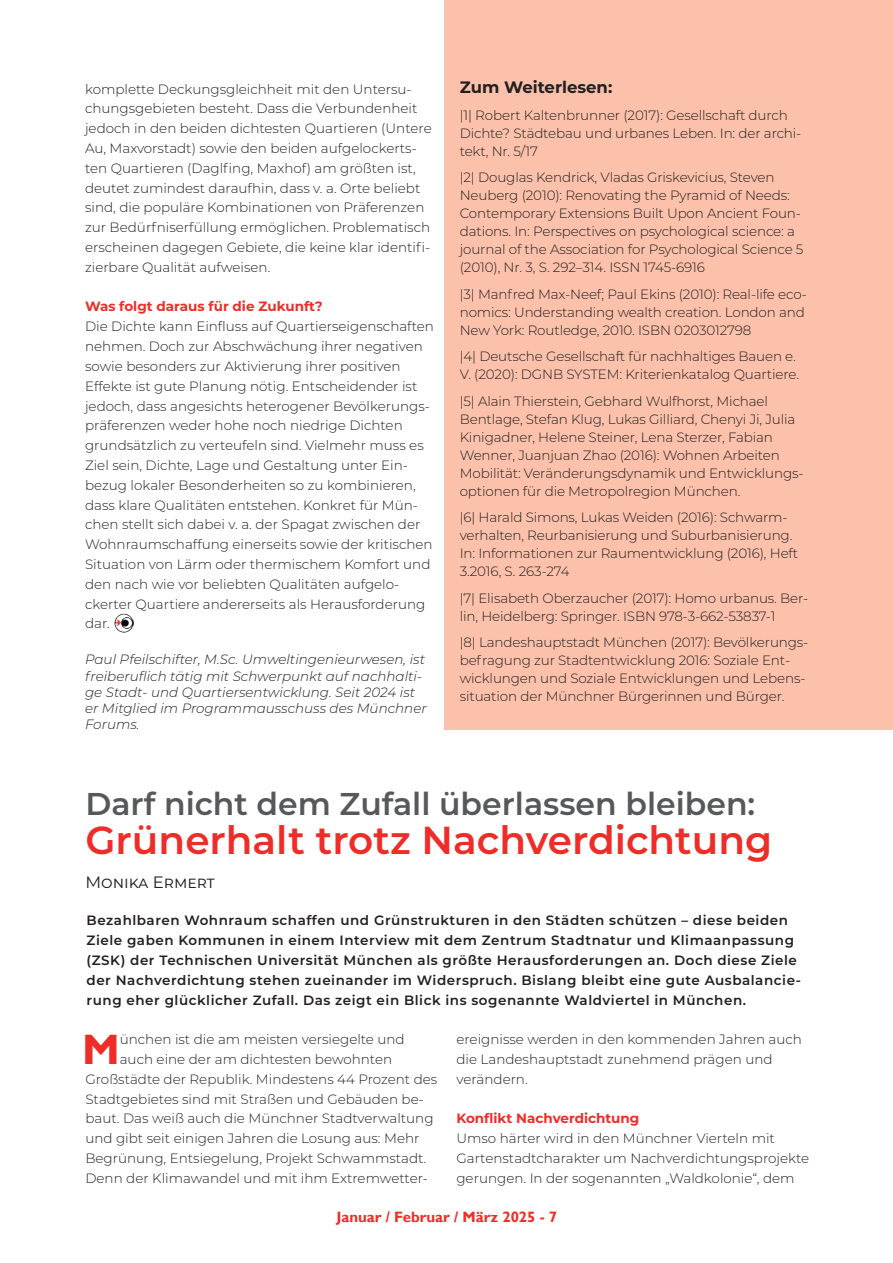
<style>
.page{position:relative;width:893px;height:1263px;background:#fff}
.page>*{position:absolute;margin:0;border:0;box-sizing:border-box;transform-origin:0 0}
.t1{font:700 42.6px "Gill Sans";color:#ee2d29}
.t2{font:600 39px "Montserrat";color:#ee2d29}
.t3{font:600 31.5px "Montserrat";color:#57585a}
.t4{font:700 16.5px "Montserrat";color:#231f20}
.t5{font:16.5px "Montserrat";color:#231f20}
.t6{font:700 15px "Gill Sans";color:#ee2d29}
.t7{font:300 13.5px/19.8px "Montserrat";letter-spacing:-.01em;color:#231f20}
.t8{font:600 13.5px/19.8px "Montserrat";letter-spacing:.04em;color:#231f20}
.t9{font:italic 300 13.5px/16.2px "Montserrat";color:#231f20}
.t10{font:700 13.5px "Montserrat";color:#ee2d29}
</style>
<div class="page">
<div style="left:445px;top:0;width:448px;height:729px;background:#fbc1ab"></div>
<img style="left:115px;top:613px;width:18px;height:19px">
<p class="t7" style="left:85px;top:78px;width:348px">komplette Deckungsgleichheit mit den Untersu&shy;chungsgebieten besteht. Dass die Verbundenheit jedoch in den beiden dichtesten Quartieren (Untere Au, Maxvorstadt) sowie den beiden aufgelockerts&shy;ten Quartieren (Daglfing, Maxhof) am größten ist, deutet zumindest daraufhin, dass v. a. Orte beliebt sind, die populäre Kombinationen von Präferenzen zur Bedürfniserfüllung ermöglichen. Problematisch erscheinen dagegen Gebiete, die keine klar identifi&shy;zierbare Qualität aufweisen.</p>
<p class="t10" style="left:85px;top:297px;width:239px">Was folgt daraus für die Zukunft?</p>
<p class="t7" style="left:85px;top:316px;width:350px">Die Dichte kann Einfluss auf Quartierseigenschaften nehmen. Doch zur Abschwächung ihrer negativen sowie besonders zur Aktivierung ihrer positiven Effekte ist gute Planung nötig. Entscheidender ist jedoch, dass angesichts heterogener Bevölkerungs&shy;präferenzen weder hohe noch niedrige Dichten grundsätzlich zu verteufeln sind. Vielmehr muss es Ziel sein, Dichte, Lage und Gestaltung unter Ein&shy;bezug lokaler Besonderheiten so zu kombinieren, dass klare Qualitäten entstehen. Konkret für Mün&shy;chen stellt sich dabei v. a. der Spagat zwischen der Wohnraumschaffung einerseits sowie der kritischen Situation von Lärm oder thermischem Komfort und den nach wie vor beliebten Qualitäten aufgelo&shy;ckerter Quartiere andererseits als Herausforderung dar.</p>
<p class="t9" style="left:85px;top:651px;width:343px">Paul Pfeilschifter, M.Sc. Umweltingenieurwesen, ist freiberuflich tätig mit Schwerpunkt auf nachhalti&shy;ge Stadt- und Quartiersentwicklung. Seit 2024 ist er Mitglied im Programmausschuss des Münchner Forums.</p>
<p class="t4" style="left:460px;top:75px;width:154px">Zum Weiterlesen:</p>
<p class="t7" style="left:460px;top:106px;width:343px;line-height:18px">|1| Robert Kaltenbrunner (2017): Gesellschaft durch<br>Dichte? Städtebau und urbanes Leben. In: der archi&shy;tekt, Nr. 5/17</p>
<p class="t7" style="left:460px;top:168px;width:345px;line-height:18px">|2| Douglas Kendrick, Vladas Griskevicius, Steven Neuberg (2010): Renovating the Pyramid of Needs:<br>Contemporary Extensions Built Upon Ancient Foun&shy;dations. In: Perspectives on psychological science: a journal of the Association for Psychological Science 5 (2010), Nr. 3, S. 292–314. ISSN 1745-6916</p>
<p class="t7" style="left:460px;top:284px;width:349px;line-height:18px">|3| Manfred Max-Neef; Paul Ekins (2010): Real-life eco&shy;nomics: Understanding wealth creation. London and<br>New York: Routledge, 2010. ISBN 0203012798</p>
<p class="t7" style="left:460px;top:347px;width:341px;line-height:18px">|4| Deutsche Gesellschaft für nachhaltiges Bauen e.<br>V. (2020): DGNB SYSTEM: Kriterienkatalog Quartiere.</p>
<p class="t7" style="left:460px;top:391px;width:345px;line-height:18px">|5| Alain Thierstein, Gebhard Wulfhorst, Michael Bentlage, Stefan Klug, Lukas Gilliard, Chenyi Ji, Julia Kinigadner, Helene Steiner, Lena Sterzer, Fabian Wenner, Juanjuan Zhao (2016): Wohnen Arbeiten Mobilität: Veränderungsdynamik und Entwicklungs&shy;optionen für die Metropolregion München.</p>
<p class="t7" style="left:460px;top:508px;width:340px;line-height:18px">|6| Harald Simons, Lukas Weiden (2016): Schwarm&shy;verhalten, Reurbanisierung und Suburbanisierung.<br>In: Informationen zur Raumentwicklung (2016), Heft 3.2016, S. 263-274</p>
<p class="t7" style="left:460px;top:588px;width:350px;line-height:18px">|7| Elisabeth Oberzaucher (2017): Homo urbanus. Ber&shy;lin, Heidelberg: Springer. ISBN 978-3-662-53837-1</p>
<p class="t7" style="left:460px;top:633px;width:350px;line-height:18px">|8| Landeshauptstadt München (2017): Bevölkerungs&shy;befragung zur Stadtentwicklung 2016: Soziale Ent&shy;wicklungen und Soziale Entwicklungen und Lebens&shy;situation der Münchner Bürgerinnen und Bürger.</p>
<h3 class="t3" style="left:85px;top:781px;width:671px">Darf nicht dem Zufall überlassen bleiben:</h3>
<h2 class="t2" style="left:85px;top:812px;width:688px">Grünerhalt trotz Nachverdichtung</h2>
<p class="t5" style="left:85px;top:871px;width:131px">Monika Ermert</p>
<p class="t8" style="left:87px;top:910px;width:716px">Bezahlbaren Wohnraum schaffen und Grünstrukturen in den Städten schützen – diese beiden Ziele gaben Kommunen in einem Interview mit dem Zentrum Stadtnatur und Klimaanpassung (ZSK) der Technischen Universität München als größte Herausforderungen an. Doch diese Ziele der Nachverdichtung stehen zueinander im Widerspruch. Bislang bleibt eine gute Ausbalancie&shy;rung eher glücklicher Zufall. Das zeigt ein Blick ins sogenannte Waldviertel in München.</p>
<h1 class="t1" style="left:82px;top:1024px;width:39px">M</h1>
<p class="t7" style="left:120px;top:1029px;width:286px">ünchen ist die am meisten versiegelte und</p>
<p class="t7" style="left:456px;top:1029px;width:347px">ereignisse werden in den kommenden Jahren auch die Landeshauptstadt zunehmend prägen und verändern.</p>
<p class="t10" style="left:456px;top:1109px;width:185px">Konflikt Nachverdichtung</p>
<p class="t7" style="left:456px;top:1128px;width:354px">Umso härter wird in den Münchner Vierteln mit<br>Gartenstadtcharakter um Nachverdichtungsprojekte gerungen. In der sogenannten „Waldkolonie“, dem</p>
<p class="t7" style="left:120px;top:1049px;width:274px">auch eine der am dichtesten bewohnten</p>
<p class="t7" style="left:85px;top:1068px;width:353px">Großstädte der Republik. Mindestens 44 Prozent des</p>
<p class="t7" style="left:85px;top:1088px;width:340px">Stadtgebietes sind mit Straßen und Gebäuden be-</p>
<p class="t7" style="left:85px;top:1108px;width:350px">baut. Das weiß auch die Münchner Stadtverwaltung</p>
<p class="t7" style="left:85px;top:1128px;width:336px">und gibt seit einigen Jahren die Losung aus: Mehr</p>
<p class="t7" style="left:85px;top:1148px;width:342px">Begrünung, Entsiegelung, Projekt Schwammstadt.</p>
<p class="t7" style="left:85px;top:1168px;width:344px">Denn der Klimawandel und mit ihm Extremwetter-</p>
<p class="t6" style="left:337px;top:1208px;width:222px">Januar / Februar / März 2025 - 7</p>
</div>
